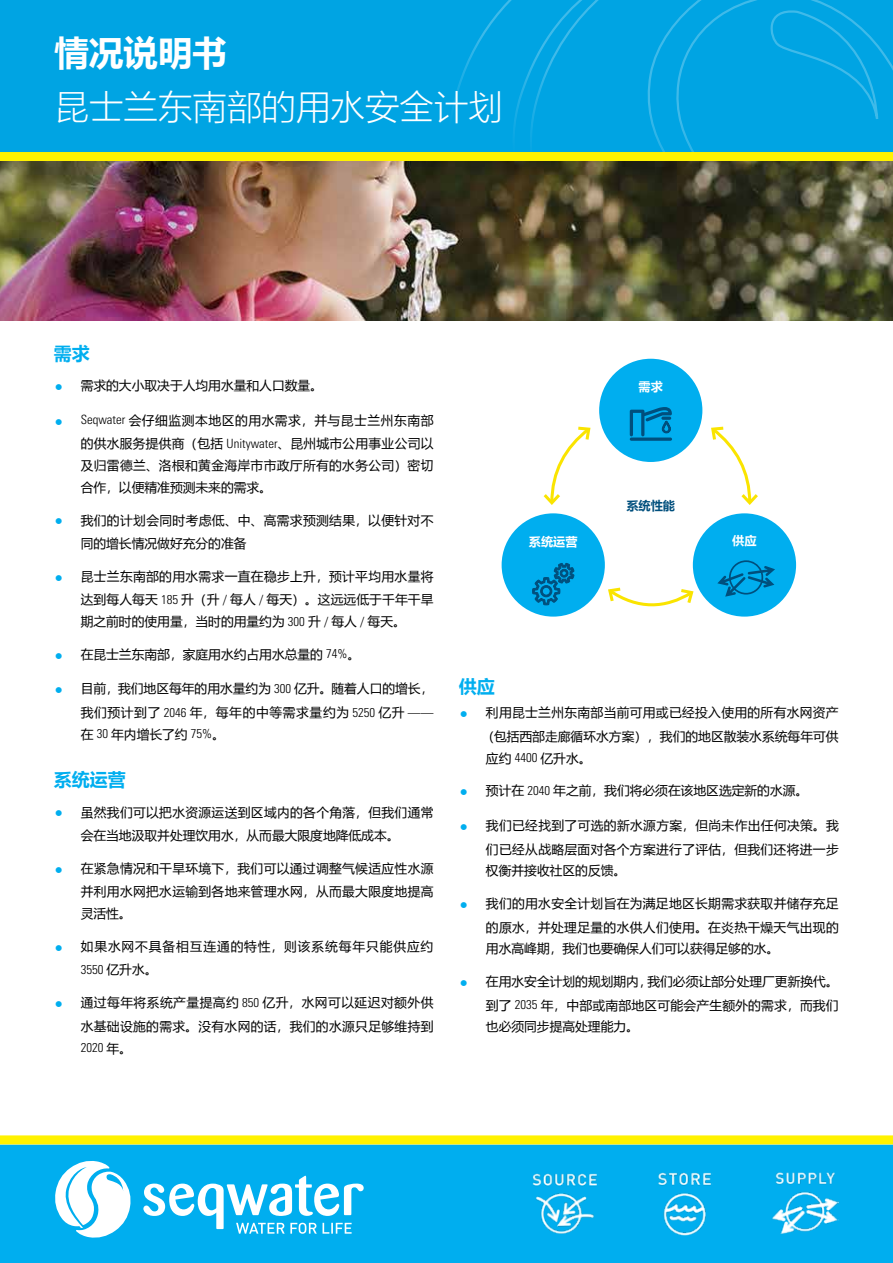
<style>
.page{position:relative;width:893px;height:1263px;background:#fff}
.page>*{position:absolute;margin:0;border:0;box-sizing:border-box;transform-origin:0 0}
.t1{font:34.5px "Microsoft Ya Hei UI Light";color:#fff}
.t2{font:700 34.5px "Microsoft Ya Hei UI";color:#fff}
.t3{font:700 18px "Microsoft Ya Hei UI";color:#00aeef}
.t4{font:12.75px/23.7px "Microsoft Ya Hei UI";letter-spacing:.025em;color:#000;text-align:right}
.t5{font:12.75px/23.7px "Microsoft Ya Hei UI";color:#000;text-align:right}
.t6{font:12.75px/23.7px "Microsoft Ya Hei UI";letter-spacing:.045em;color:#000;text-align:right}
.t7{font:12.75px "Microsoft Ya Hei UI";letter-spacing:.07em;color:#000}
.t8{font:300 condensed 12.75px "Univers LT Std";color:#000}
.t9{font:700 12.15px "Microsoft Ya Hei UI";color:#fff}
.t10{font:700 12.15px "Microsoft Ya Hei UI";color:#004f7d}
.s1{font-family:"Univers LT Std";font-weight:300;font-stretch:condensed;font-size:16.5px;color:#00aeef}
.s2{font-family:"Univers LT Std";font-weight:300;font-stretch:condensed}
.s3{font-family:"Microsoft Ya Hei UI";font-weight:400;font-stretch:normal}
</style>
<div class="page">
<div style="left:0;top:1144px;width:893px;height:119px;background:#00aeef"></div>
<img style="left:531px;top:1172px;width:67px;height:63px">
<img style="left:657px;top:1171px;width:56px;height:64px">
<img style="left:771px;top:1171px;width:68px;height:64px">
<div style="left:0;top:1135px;width:893px;height:9px;background:#fff200"></div>
<svg style="left:143px;top:1176px;width:221px;height:58px"></svg>
<svg style="left:54px;top:1160px;width:78px;height:79px"></svg>
<div style="left:0;top:0;width:893px;height:152px;background:#00a4e3"></div>
<svg style="left:452px;top:0;width:441px;height:152px"></svg>
<div style="left:0;top:152px;width:893px;height:9px;background:#fff200"></div>
<img style="left:0;top:161px;width:893px;height:160px">
<div style="left:599px;top:359px;width:103px;height:103px;background:#00aeef;border-radius:50%"></div>
<div style="left:502px;top:513px;width:103px;height:104px;background:#00aeef;border-radius:50%"></div>
<svg style="left:608px;top:587px;width:86px;height:20px"></svg>
<svg style="left:711px;top:426px;width:47px;height:79px"></svg>
<svg style="left:543px;top:426px;width:48px;height:79px"></svg>
<svg style="left:532px;top:563px;width:42px;height:43px"></svg>
<div style="left:693px;top:513px;width:103px;height:104px;background:#00aeef;border-radius:50%"></div>
<svg style="left:717px;top:560px;width:58px;height:37px"></svg>
<svg style="left:630px;top:437px;width:42px;height:4px"></svg>
<svg style="left:630px;top:407px;width:42px;height:29px"></svg>
<h1 class="t2" style="left:55px;top:28px;width:174px">情况说明书</h1>
<h1 class="t1" style="left:55px;top:83px;width:450px">昆士兰东南部的用水安全计划</h1>
<h2 class="t3" style="left:54px;top:341px;width:37px">需求</h2>
<p class="t5" style="left:54px;top:373px;width:271px"><span class="s1">•</span> 需求的大小取决于人均用水量和人口数量。</p>
<p class="t6" style="left:54px;top:408px;width:381px"><span class="s1">•</span> <span class="s2">Seqwater</span> 会仔细监测本地区的用水需求，并与昆士兰州东南部的供水服务提供商（包括 <span class="s2">Unitywater</span>、昆州城市公用事业公司以</p>
<p class="t4" style="left:81px;top:454px;width:354px;line-height:21.8px;text-align:left">及归雷德兰、洛根和黄金海岸市市政厅所有的水务公司）密切合作，以便精准预测未来的需求。</p>
<p class="t4" style="left:81px;top:508px;width:354px;text-align:left;text-indent:-27px"><span class="s1">•</span> 我们的计划会同时考虑低、中、高需求预测结果，以便针对不同的增长情况做好充分的准备</p>
<p class="t4" style="left:54px;top:564px;width:381px"><span class="s1">•</span> 昆士兰东南部的用水需求一直在稳步上升，预计平均用水量将达到每人每天 <span class="s2">185</span> 升（升 <span class="s2">/</span> 每人 <span class="s2">/</span> 每天）。这远远低于千年干旱</p>
<p class="t5" style="left:81px;top:609px;width:327px">期之前时的使用量，当时的用量约为 <span class="s2">300</span> 升 <span class="s2">/</span> 每人 <span class="s2">/</span> 每天。</p>
<p class="t5" style="left:54px;top:642px;width:308px"><span class="s1">•</span> 在昆士兰东南部，家庭用水约占用水总量的 <span class="s2">74%</span>。</p>
<p class="t5" style="left:54px;top:676px;width:381px"><span class="s1">•</span> 目前，我们地区每年的用水量约为 <span class="s2">300</span> 亿升。随着人口的增长，我们预计到了 <span class="s2">2046</span> 年，每年的中等需求量约为 <span class="s2">5250</span> 亿升 <span class="s2">——</span></p>
<p class="t4" style="left:81px;top:722px;width:146px">在 <span class="s2">30</span> 年内增长了约 <span class="s2">75%</span>。</p>
<h2 class="t3" style="left:54px;top:767px;width:73px">系统运营</h2>
<p class="t4" style="left:54px;top:800px;width:381px;text-align:center"><span class="s1">•</span> 虽然我们可以把水资源运送到区域内的各个角落，但我们通常会在当地汲取并处理饮用水，从而最大限度地降低成本。</p>
<p class="t4" style="left:54px;top:856px;width:381px"><span class="s1">•</span> 在紧急情况和干旱环境下，我们可以通过调整气候适应性水源并利用水网把水运输到各地来管理水网，从而最大限度地提高</p>
<p class="t4" style="left:81px;top:901px;width:52px">灵活性。</p>
<p class="t7" style="left:54px;top:938px;width:381px"><span class="s1">•</span> 如果水网不具备相互连通的特性，则该系统每年只能供应约</p>
<p class="t8" style="left:81px;top:962px;width:78px">3550 <span class="s3">亿升水。</span></p>
<p class="t4" style="left:54px;top:990px;width:381px"><span class="s1">•</span> 通过每年将系统产量提高约 <span class="s2">850</span> 亿升，水网可以延迟对额外供水基础设施的需求。没有水网的话，我们的水源只足够维持到</p>
<p class="t8" style="left:81px;top:1040px;width:53px">2020 <span class="s3">年。</span></p>
<p class="t9" style="left:639px;top:378px;width:26px">需求</p>
<p class="t9" style="left:529px;top:533px;width:50px">系统运营</p>
<p class="t10" style="left:626px;top:497px;width:50px">系统性能</p>
<p class="t9" style="left:732px;top:532px;width:26px">供应</p>
<h2 class="t3" style="left:459px;top:674px;width:37px">供应</h2>
<p class="t4" style="left:459px;top:700px;width:381px"><span class="s1">•</span> 利用昆士兰州东南部当前可用或已经投入使用的所有水网资产（包括西部走廊循环水方案），我们的地区散装水系统每年可供</p>
<p class="t4" style="left:486px;top:746px;width:107px">应约 <span class="s2">4400</span> 亿升水。</p>
<p class="t5" style="left:459px;top:778px;width:351px"><span class="s1">•</span> 预计在 <span class="s2">2040</span> 年之前，我们将必须在该地区选定新的水源。</p>
<p class="t4" style="left:459px;top:813px;width:381px"><span class="s1">•</span> 我们已经找到了可选的新水源方案，但尚未作出任何决策。我们已经从战略层面对各个方案进行了评估，但我们还将进一步</p>
<p class="t5" style="left:486px;top:858px;width:142px">权衡并接收社区的反馈。</p>
<p class="t4" style="left:459px;top:891px;width:381px"><span class="s1">•</span> 我们的用水安全计划旨在为满足地区长期需求获取并储存充足的原水，并处理足量的水供人们使用。在炎热干燥天气出现的</p>
<p class="t5" style="left:486px;top:936px;width:295px">用水高峰期，我们也要确保人们可以获得足够的水。</p>
<p class="t5" style="left:459px;top:969px;width:381px"><span class="s1">•</span> 在用水安全计划的规划期内，我们必须让部分处理厂更新换代。到了 <span class="s2">2035</span> 年，中部或南部地区可能会产生额外的需求，而我们</p>
<p class="t5" style="left:486px;top:1014px;width:154px">也必须同步提高处理能力。</p>
</div>
